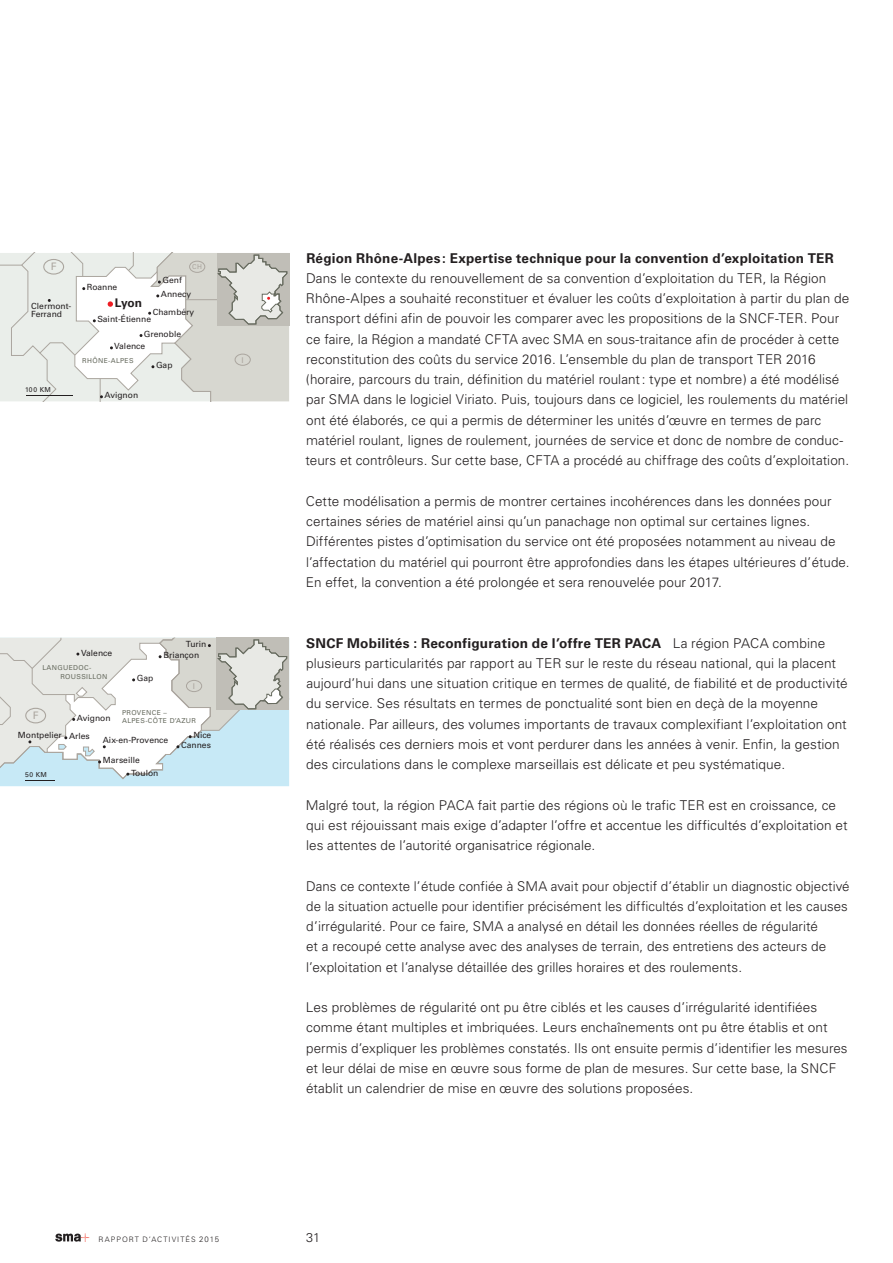
<style>
.page{position:relative;width:893px;height:1263px;background:#fff}
.page>*{position:absolute;margin:0;border:0;box-sizing:border-box;transform-origin:0 0}
.Lauftext_mit_Unterti{font:300 13.5px/20.2px "Univers";letter-spacing:.005em;color:#231f20}
.Lauftext_mit_Unterti-2{font:700 13.5px "Univers";letter-spacing:.015em;color:#231f20}
.t1{font:300 12.75px "Univers";color:#231f20}
.t2{font:700 11.85px "Univers";color:#231f20}
.t3{font:10.35px "Univers";color:#aba69f}
.t4{font:8.55px/14px "Univers";color:#231f20}
.t5{font:7.95px "Univers";color:#aba69f}
.t6{font:300 7.5px "Univers";letter-spacing:.135em;color:#231f20}
.t7{font:6.75px/8.1px "Univers";letter-spacing:.05em;color:#686c60}
.t8{font:6.75px "Univers";letter-spacing:.05em;color:#231f20}
.t9{font:6.75px "Univers";color:#aba69f}
.s1{font-weight:700}
.s2{font-size:7.8px}
</style>
<div class="page">
<svg style="left:55px;top:1233px;width:34px;height:9px"></svg>
<svg style="left:0;top:253px;width:289px;height:148px"></svg>
<div style="left:235px;top:354px;width:16px;height:12px;border:1px solid #aba69f;border-radius:50%"></div>
<div style="left:189px;top:261px;width:16px;height:12px;border:1px solid #aba69f;border-radius:50%"></div>
<svg style="left:0;top:638px;width:289px;height:148px"></svg>
<div style="left:186px;top:680px;width:16px;height:12px;border:1px solid #aba69f;border-radius:50%"></div>
<p class="t3" style="left:51px;top:261px;width:7px">F</p>
<p class="t9" style="left:192px;top:263px;width:11px">CH</p>
<p class="t4" style="left:31px;top:302px;width:42px;line-height:8.6px">Clermont-<br>Ferrand</p>
<p class="t4" style="left:87px;top:280px;width:32px">Roanne</p>
<p class="t4" style="left:161px;top:273px;width:32px">Genf<br>Annecy</p>
<p class="t4" style="left:153px;top:305px;width:43px">Chambéry</p>
<p class="t2" style="left:115px;top:296px;width:29px">Lyon</p>
<p class="t4" style="left:97px;top:312px;width:55px">Saint-Étienne</p>
<p class="t4" style="left:114px;top:328px;width:68px;line-height:12.3px;text-indent:30px">Grenoble<br>Valence</p>
<p class="t7" style="left:82px;top:356px;width:53px">RHÔNE-ALPES</p>
<p class="t5" style="left:241px;top:355px;width:4px">I</p>
<p class="t4" style="left:156px;top:358px;width:18px">Gap</p>
<p class="t8" style="left:25px;top:386px;width:27px">100 KM</p>
<p class="t4" style="left:105px;top:388px;width:35px">Avignon</p>
<p class="t4" style="left:81px;top:646px;width:33px">Valence</p>
<p class="t4" style="left:186px;top:637px;width:22px">Turin</p>
<p class="t4" style="left:163px;top:648px;width:37px">Briançon</p>
<p class="t7" style="left:60px;top:664px;width:48px;text-indent:-18px">LANGUEDOC-<br>ROUSSILLON</p>
<p class="t4" style="left:137px;top:671px;width:18px">Gap</p>
<p class="t5" style="left:193px;top:681px;width:4px">I</p>
<p class="t7" style="left:122px;top:708px;width:75px">PROVENCE –<br>ALPES-CÔTE D’AZUR</p>
<p class="t3" style="left:33px;top:709px;width:7px">F</p>
<p class="t4" style="left:69px;top:709px;width:43px;line-height:18.5px;text-indent:8px">Avignon<br>Arles</p>
<p class="t4" style="left:103px;top:733px;width:67px">Aix-en-Provence</p>
<p class="t4" style="left:18px;top:728px;width:45px">Montpelier</p>
<p class="t4" style="left:193px;top:728px;width:19px">Nice</p>
<p class="t4" style="left:181px;top:738px;width:31px">Cannes</p>
<p class="t8" style="left:25px;top:771px;width:23px">50 KM</p>
<p class="t4" style="left:103px;top:753px;width:39px">Marseille</p>
<p class="t4" style="left:131px;top:766px;width:29px">Toulon</p>
<p class="Lauftext_mit_Unterti-2" style="left:306px;top:250px;width:529px">Région Rhône-Alpes: Expertise technique pour la convention d’exploitation TER</p>
<p class="Lauftext_mit_Unterti" style="left:306px;top:268px;width:545px">Dans le contexte du renouvellement de sa convention d’exploitation du TER, la Région Rhône-Alpes a souhaité reconstituer et évaluer les coûts d’exploitation à partir du plan de transport défini afin de pouvoir les comparer avec les propositions de la SNCF-TER. Pour ce faire, la Région a mandaté CFTA avec SMA en sous-traitance afin de procéder à cette reconstitution des coûts du service 2016. L’ensemble du plan de transport TER 2016 (horaire, parcours du train, définition du matériel roulant: type et nombre) a été modélisé par SMA dans le logiciel Viriato. Puis, toujours dans ce logiciel, les roulements du matériel ont été élaborés, ce qui a permis de déterminer les unités d’œuvre en termes de parc matériel roulant, lignes de roulement, journées de service et donc de nombre de conduc&shy;teurs et contrôleurs. Sur cette base, CFTA a procédé au chiffrage des coûts d’exploitation.</p>
<p class="Lauftext_mit_Unterti" style="left:306px;top:491px;width:545px">Cette modélisation a permis de montrer certaines incohérences dans les données pour certaines séries de matériel ainsi qu’un panachage non optimal sur certaines lignes.<br>Différentes pistes d’optimisation du service ont été proposées notamment au niveau de l’affectation du matériel qui pourront être approfondies dans les étapes ultérieures d’étude.<br>En effet, la convention a été prolongée et sera renouvelée pour 2017.</p>
<p class="Lauftext_mit_Unterti" style="left:306px;top:633px;width:543px"><span class="s1">SNCF Mobilités : Reconfiguration de l’offre TER PACA</span> La région PACA combine plusieurs particularités par rapport au TER sur le reste du réseau national, qui la placent aujourd’hui dans une situation critique en termes de qualité, de fiabilité et de productivité du service. Ses résultats en termes de ponctualité sont bien en deçà de la moyenne nationale. Par ailleurs, des volumes importants de travaux complexifiant l’exploitation ont été réalisés ces derniers mois et vont perdurer dans les années à venir. Enfin, la gestion des circulations dans le complexe marseillais est délicate et peu systématique.</p>
<p class="Lauftext_mit_Unterti" style="left:306px;top:795px;width:543px">Malgré tout, la région PACA fait partie des régions où le trafic TER est en croissance, ce qui est réjouissant mais exige d’adapter l’offre et accentue les difficultés d’exploitation et les attentes de l’autorité organisatrice régionale.</p>
<p class="Lauftext_mit_Unterti" style="left:306px;top:876px;width:545px">Dans ce contexte l’étude confiée à SMA avait pour objectif d’établir un diagnostic objectivé de la situation actuelle pour identifier précisément les difficultés d’exploitation et les causes d’irrégularité. Pour ce faire, SMA a analysé en détail les données réelles de régularité<br>et a recoupé cette analyse avec des analyses de terrain, des entretiens des acteurs de l’exploitation et l’analyse détaillée des grilles horaires et des roulements.</p>
<p class="Lauftext_mit_Unterti" style="left:306px;top:997px;width:543px">Les problèmes de régularité ont pu être ciblés et les causes d’irrégularité identifiées comme étant multiples et imbriquées. Leurs enchaînements ont pu être établis et ont permis d’expliquer les problèmes constatés. Ils ont ensuite permis d’identifier les mesures et leur délai de mise en œuvre sous forme de plan de mesures. Sur cette base, la SNCF établit un calendrier de mise en œuvre des solutions proposées.</p>
<p class="t6" style="left:99px;top:1234px;width:122px">RAPPORT D’ACTIVITÉS <span class="s2">2015</span></p>
<p class="t1" style="left:306px;top:1229px;width:15px">31</p>
</div>
